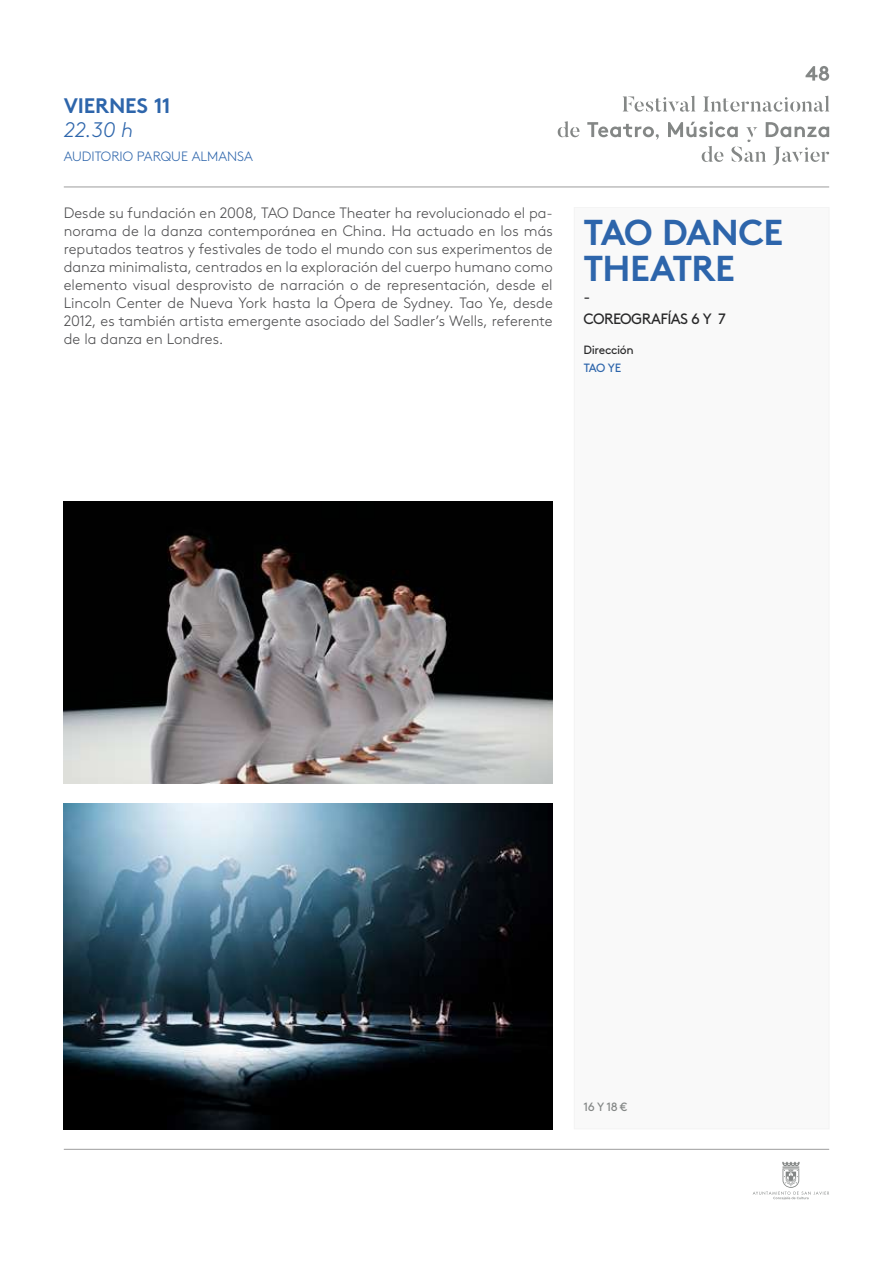
<style>
.page{position:relative;width:893px;height:1263px;background:#fff}
.page>*{position:absolute;margin:0;border:0;box-sizing:border-box;transform-origin:0 0}
.t1{font:700 36px/36px "Brown Std";letter-spacing:-.025em;color:#2d65ab}
.t2{font:700 21px "Brown Std";letter-spacing:-.01em;color:#2d65ab}
.t3{font:italic 300 21px "Brown Std";color:#2d65ab}
.t4{font:300 15px/18px "Brown Std";color:#4b4b4d;text-align:justify}
.t5{font:15px "Brown Std";letter-spacing:-.04em;color:#282829}
.t6{font:300 13.5px "Brown Std";color:#2d65ab}
.t7{font:12px "Brown Std";letter-spacing:-.03em;color:#282829}
.t8{font:12px "Brown Std";color:#848786}
.t9{font:12px "Brown Std";color:#2d65ab}
</style>
<div class="page">
<div style="left:574px;top:207px;width:255px;height:922px;background:#f9f9f9"></div>
<hr style="left:64px;top:1149px;width:765px;height:1px;background:#000">
<hr style="left:64px;top:187px;width:765px;height:1px;background:#000">
<svg style="left:753px;top:1162px;width:76px;height:38px"></svg>
<svg style="left:805px;top:66px;width:24px;height:15px"></svg>
<svg style="left:623px;top:96px;width:72px;height:16px"></svg>
<svg style="left:703px;top:96px;width:126px;height:16px"></svg>
<svg style="left:558px;top:121px;width:21px;height:16px"></svg>
<svg style="left:587px;top:122px;width:72px;height:18px"></svg>
<svg style="left:668px;top:121px;width:161px;height:44px"></svg>
<img style="left:64px;top:803px;width:489px;height:326px">
<img style="left:64px;top:502px;width:489px;height:281px">
<h2 class="t2" style="left:64px;top:92px;width:109px">VIERNES 11</h2>
<h2 class="t3" style="left:64px;top:117px;width:71px">22.30 h</h2>
<p class="t6" style="left:64px;top:148px;width:191px">AUDITORIO PARQUE ALMANSA</p>
<p class="t4" style="left:64px;top:204px;width:490px">Desde su fundación en 2008, TAO Dance Theater ha revolucionado el pa&shy;norama de la danza contemporánea en China. Ha actuado en los más reputados teatros y festivales de todo el mundo con sus experimentos de danza minimalista, centrados en la exploración del cuerpo humano como elemento visual desprovisto de narración o de representación, desde el Lincoln Center de Nueva York hasta la Ópera de Sydney. Tao Ye, desde 2012, es también artista emergente asociado del Sadler’s Wells, referente de la danza en Londres.</p>
<h1 class="t1" style="left:584px;top:214px;width:201px">TAO DANCE<br>THEATRE</h1>
<p class="t7" style="left:584px;top:343px;width:52px">Dirección</p>
<p class="t9" style="left:584px;top:361px;width:39px">TAO YE</p>
<p class="t5" style="left:584px;top:288px;width:8px">-</p>
<p class="t5" style="left:584px;top:310px;width:144px">COREOGRAFÍAS 6 Y 7</p>
<p class="t8" style="left:584px;top:1100px;width:45px">16 Y 18 €</p>
</div>
